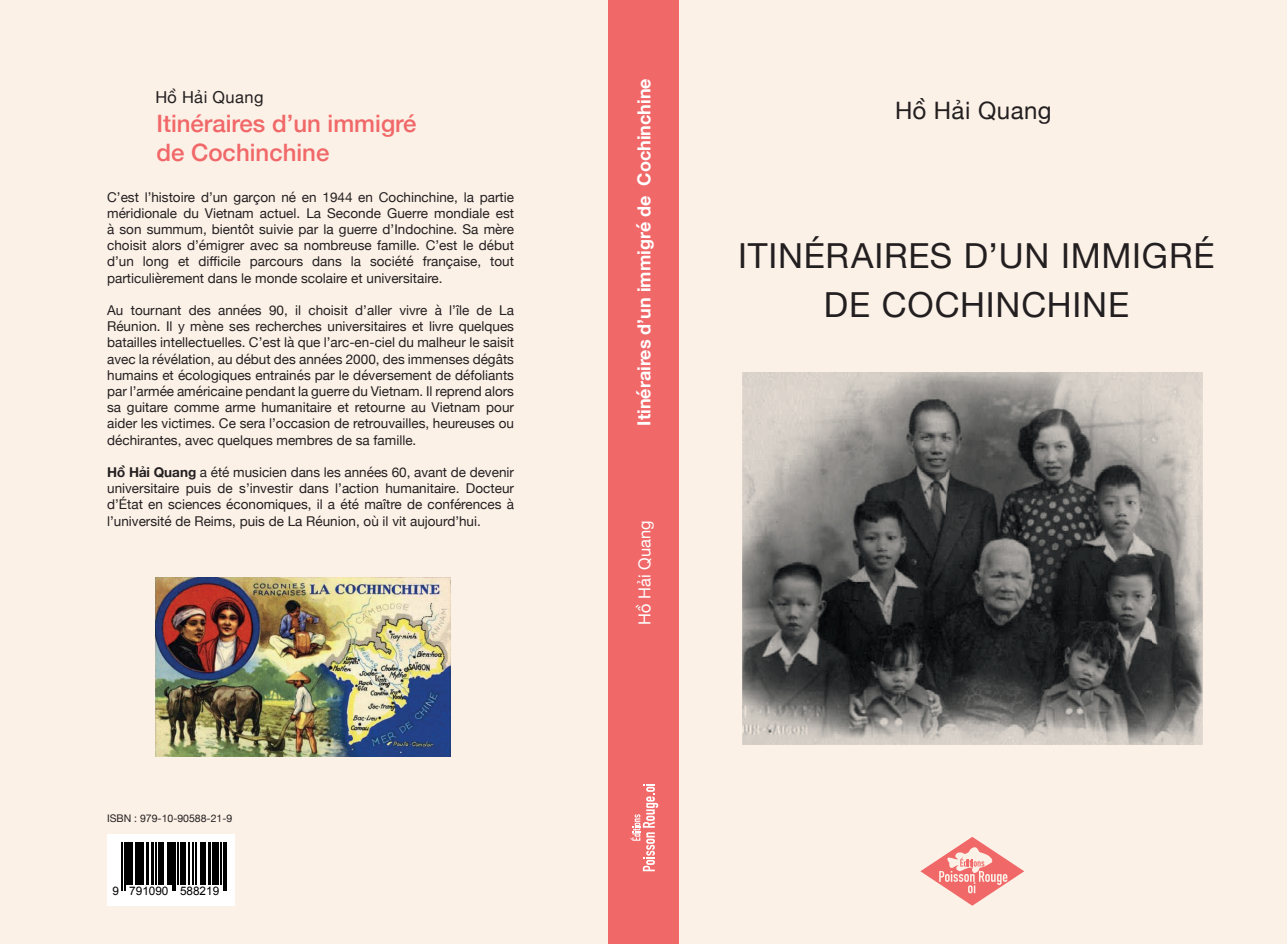
<style>
.page{position:relative;width:1287px;height:944px;background:#fff}
.page>*{position:absolute;margin:0;border:0;box-sizing:border-box;transform-origin:0 0}
.t1{font:34.5px/49.5px "Helvetica Neue";letter-spacing:.02em;color:#231f20;text-align:center}
.t2{font:500 24px/28.8px "Helvetica Neue";color:#f16869}
.t3{font:24px "Helvetica Neue";letter-spacing:.02em;color:#231f20}
.t4{font:700 18px "Helvetica Neue";color:#fff}
.t5{font:16.5px "Helvetica Neue";color:#fff}
.t6{font:16.5px "Helvetica Neue";letter-spacing:.025em;color:#231f20}
.t7{font:13.5px/16.2px "Helvetica Neue";color:#231f20;text-align:justify}
.t8{font:11.7px "Arial";color:#000001}
.t9{font:10.5px "Helvetica Neue";color:#231f20}
.s1{font-weight:700}
</style>
<div class="page">
<div style="left:0;top:0;width:1286px;height:944px;background:#fbf1e7"></div>
<div style="left:608px;top:0;width:71px;height:944px;background:#f16869"></div>
<svg style="left:630px;top:784px;width:28px;height:87px"></svg>
<svg style="left:920px;top:837px;width:104px;height:69px"></svg>
<img style="left:742px;top:372px;width:460px;height:372px">
<div style="left:107px;top:834px;width:128px;height:72px;background:#fff"></div>
<svg style="left:121px;top:842px;width:106px;height:49px"></svg>
<hr style="left:122px;top:842px;width:1px;height:48px;background:#000001">
<hr style="left:124px;top:842px;width:1px;height:48px;background:#000001">
<hr style="left:126px;top:842px;width:4px;height:42px;background:#000001">
<hr style="left:131px;top:842px;width:2px;height:42px;background:#000001">
<hr style="left:135px;top:842px;width:1px;height:42px;background:#000001">
<hr style="left:137px;top:842px;width:4px;height:42px;background:#000001">
<hr style="left:142px;top:842px;width:2px;height:42px;background:#000001">
<hr style="left:146px;top:842px;width:2px;height:42px;background:#000001">
<hr style="left:152px;top:842px;width:2px;height:42px;background:#000001">
<hr style="left:155px;top:842px;width:1px;height:42px;background:#000001">
<hr style="left:158px;top:842px;width:1px;height:42px;background:#000001">
<hr style="left:160px;top:842px;width:4px;height:42px;background:#000001">
<hr style="left:167px;top:842px;width:2px;height:42px;background:#000001">
<hr style="left:170px;top:842px;width:1px;height:42px;background:#000001">
<hr style="left:173px;top:842px;width:1px;height:48px;background:#000001">
<hr style="left:175px;top:842px;width:1px;height:48px;background:#000001">
<hr style="left:177px;top:842px;width:1px;height:42px;background:#000001">
<hr style="left:180px;top:842px;width:4px;height:42px;background:#000001">
<hr style="left:185px;top:842px;width:1px;height:42px;background:#000001">
<hr style="left:188px;top:842px;width:1px;height:42px;background:#000001">
<hr style="left:192px;top:842px;width:1px;height:42px;background:#000001">
<hr style="left:196px;top:842px;width:1px;height:42px;background:#000001">
<hr style="left:200px;top:842px;width:2px;height:42px;background:#000001">
<hr style="left:203px;top:842px;width:3px;height:42px;background:#000001">
<hr style="left:208px;top:842px;width:2px;height:42px;background:#000001">
<hr style="left:212px;top:842px;width:3px;height:42px;background:#000001">
<hr style="left:216px;top:842px;width:3px;height:42px;background:#000001">
<hr style="left:220px;top:842px;width:1px;height:42px;background:#000001">
<hr style="left:223px;top:842px;width:1px;height:48px;background:#000001">
<hr style="left:225px;top:842px;width:2px;height:48px;background:#000001">
<img style="left:155px;top:578px;width:295px;height:178px">
<p class="t6" style="left:155px;top:85px;width:110px">Hồ Hải Quang</p>
<h2 class="t2" style="left:156px;top:107px;width:262px">Itinéraires d’un immigré de Cochinchine</h2>
<p class="t7" style="left:107px;top:190px;width:408px">C’est l’histoire d’un garçon né en 1944 en Cochinchine, la partie méridionale du Vietnam actuel. La Seconde Guerre mondiale est à son summum, bientôt suivie par la guerre d’Indochine. Sa mère choisit alors d’émigrer avec sa nombreuse famille. C’est le début d’un long et difficile parcours dans la société française, tout particulièrement dans le monde scolaire et universitaire.</p>
<p class="t7" style="left:107px;top:303px;width:408px">Au tournant des années 90, il choisit d’aller vivre à l’île de La Réunion. Il y mène ses recherches universitaires et livre quelques batailles intellectuelles. C’est là que l’arc-en-ciel du malheur le saisit avec la révélation, au début des années 2000, des immenses dégâts humains et écologiques entrainés par le déversement de défoliants par l’armée américaine pendant la guerre du Vietnam. Il reprend alors sa guitare comme arme humanitaire et retourne au Vietnam pour aider les victimes. Ce sera l’occasion de retrouvailles, heureuses ou déchirantes, avec quelques membres de sa famille.</p>
<p class="t7" style="left:107px;top:465px;width:408px"><span class="s1">Hồ Hải Quang</span> a été musicien dans les années 60, avant de devenir universitaire puis de s’investir dans l’action humanitaire. Docteur d’État en sciences économiques, il a été maître de conférences à l’université de Reims, puis de La Réunion, où il vit aujourd’hui.</p>
<p class="t9" style="left:107px;top:811px;width:127px">ISBN : 979-10-90588-21-9</p>
<p class="t8" style="left:112px;top:883px;width:108px">9 791090 588219</p>
<h3 class="t4" style="left:630px;top:426px;width:349px;rotate:-90deg">Itinéraires d’un immigré de Cochinchine</h3>
<p class="t5" style="left:632px;top:625px;width:106px;rotate:-90deg">Hồ Hải Quang</p>
<h2 class="t3" style="left:895px;top:93px;width:158px">Hồ Hải Quang</h2>
<h1 class="t1" style="left:738px;top:233px;width:478px">ITINÉRAIRES D’UN IMMIGRÉ<br>DE COCHINCHINE</h1>
</div>
